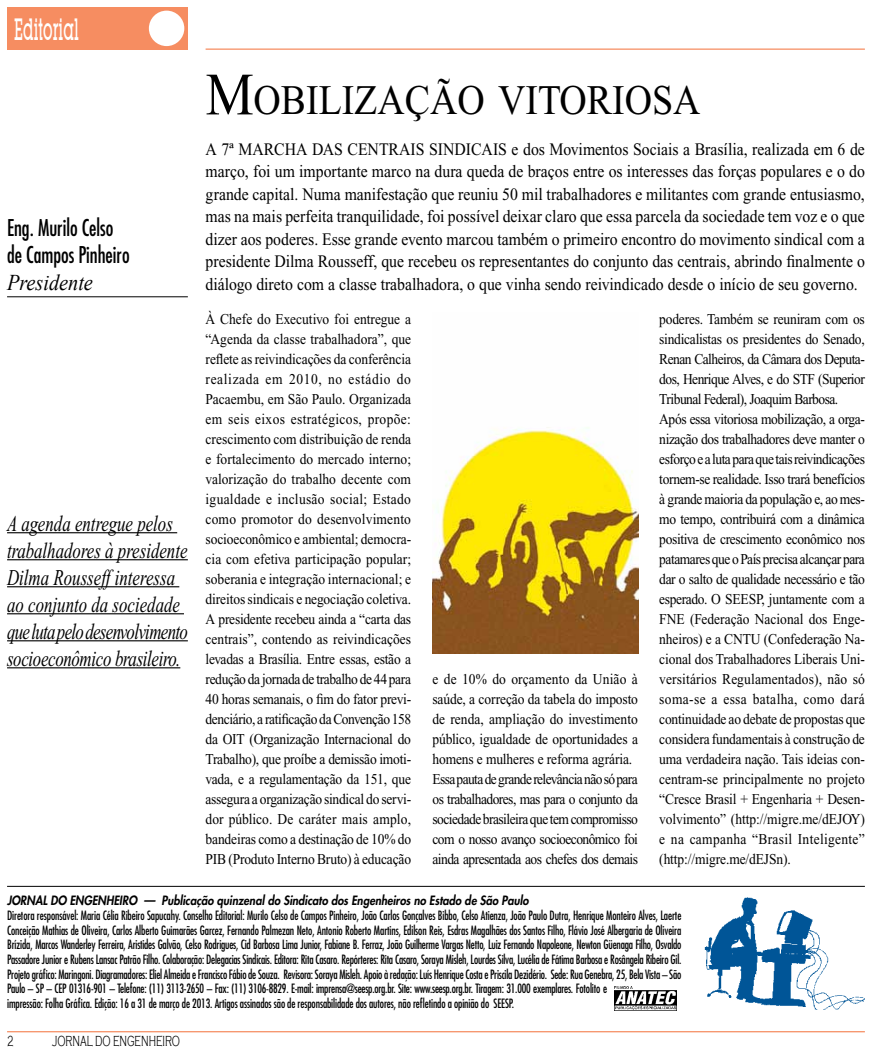
<style>
.page{position:relative;width:872px;height:1053px;background:#fff}
.page>*{position:absolute;margin:0;border:0;box-sizing:border-box;transform-origin:0 0}
.t1{font:42px "Times New Roman";color:#000;scale:.9 1}
.t2{font:500 30px "Lubalin Graph IT Cby BT";color:#fff;scale:.5 1}
.t3{font:italic 22.5px/27px "Times New Roman";color:#000;scale:.75 1}
.t4{font:condensed 22.5px/27px "Futura";color:#000;scale:.9 1}
.t5{font:italic 22.5px "Times New Roman";color:#000;scale:.9 1}
.t6{font:17.5px/22.5px "Times New Roman";color:#000;text-align:justify;scale:.9 1}
.t7{font:15px/20px "Times New Roman";letter-spacing:-.02em;color:#000;text-align:justify;scale:.9 1}
.t8{font:15px/20px "Times New Roman";letter-spacing:-.04em;color:#000;scale:.9 1}
.t9{font:300 15px "Copperplate Gothic";color:#000;scale:.6 1}
.t10{font:condensed 12.5px/14.6px "Futura";letter-spacing:-.02em;color:#000;scale:.9 1}
.t11{font:italic 800 12.5px "Futura";color:#000;scale:.9 1}
.s1{font-size:60px}
</style>
<div class="page">
<div style="left:7px;top:7px;width:181px;height:43px;background:#f68d61"></div>
<div style="left:149px;top:11px;width:35px;height:35px;background:#fff;border-radius:50%"></div>
<hr style="left:206px;top:48px;width:659px;height:2px;background:#f68d61">
<hr style="left:7px;top:1030px;width:858px;height:2px;background:#f68d61">
<img style="left:704px;top:897px;width:160px;height:112px">
<img style="left:615px;top:986px;width:61px;height:24px">
<hr style="left:7px;top:886px;width:858px;height:1px;background:#000">
<hr style="left:7px;top:296px;width:181px;height:1px;background:#000">
<hr style="left:7px;top:532px;width:170px;height:1px;background:#000">
<hr style="left:7px;top:559px;width:181px;height:1px;background:#000">
<hr style="left:7px;top:586px;width:172px;height:1px;background:#000">
<hr style="left:7px;top:613px;width:177px;height:1px;background:#000">
<hr style="left:7px;top:640px;width:181px;height:1px;background:#000">
<hr style="left:7px;top:667px;width:173px;height:1px;background:#000">
<img style="left:432px;top:427px;width:206px;height:227px">
<h2 class="t2" style="left:14px;top:11px;width:131px">Editorial</h2>
<h3 class="t4" style="left:7px;top:214px;width:138px">Eng. Murilo Celso de Campos Pinheiro</h3>
<h3 class="t5" style="left:7px;top:267px;width:97px">Presidente</h3>
<h3 class="t3" style="left:7px;top:509px;width:243px">A agenda entregue pelos trabalhadores à presidente<br>Dilma Rousseff interessa ao conjunto da sociedade que luta pelo desenvolvimento socioeconômico brasileiro.</h3>
<h1 class="t1" style="left:206px;top:77px;width:551px"><span class="s1">M</span>OBILIZAÇÃO VITORIOSA</h1>
<p class="t6" style="left:206px;top:138px;width:66px">A 7ª Marcha</p>
<p class="t6" style="left:312px;top:138px;width:13px">das</p>
<p class="t6" style="left:347px;top:138px;width:24px">Centrais</p>
<p class="t6" style="left:429px;top:138px;width:21px">Sindicais</p>
<p class="t6" style="left:206px;top:138px;width:734px;text-indent:306px">e dos Movimentos Sociais a Brasília, realizada em 6 de março, foi um importante marco na dura queda de braços entre os interesses das forças populares e o do grande capital. Numa manifestação que reuniu 50 mil trabalhadores e militantes com grande entusiasmo, mas na mais perfeita tranquilidade, foi possível deixar claro que essa parcela da sociedade tem voz e o que dizer aos poderes. Esse grande evento marcou também o primeiro encontro do movimento sindical com a presidente Dilma Rousseff, que recebeu os representantes do conjunto das centrais, abrindo finalmente o diálogo direto com a classe trabalhadora, o que vinha sendo reivindicado desde o início de seu governo.</p>
<p class="t7" style="left:206px;top:309px;width:230px">À Chefe do Executivo foi entregue a “Agenda da classe trabalhadora”, que reflete as reivindicações da conferência realizada em 2010, no estádio do Pacaembu, em São Paulo. Organizada em seis eixos estratégicos, propõe: crescimento com distribuição de renda e fortalecimento do mercado interno; valorização do trabalho decente com igualdade e inclusão social; Estado como promotor do desenvolvimento socioeconômico e ambiental; democra&shy;cia com efetiva participação popular; soberania e integração internacional; e direitos sindicais e negociação coletiva.<br>A presidente recebeu ainda a “carta das centrais”, contendo as reivindicações levadas a Brasília. Entre essas, estão a redução da jornada de trabalho de 44 para 40 horas semanais, o fim do fator previ&shy;denciário, a ratificação da Convenção 158 da OIT (Organização Internacional do Trabalho), que proíbe a demissão imoti&shy;vada, e a regulamentação da 151, que assegura a organização sindical do servi&shy;dor público. De caráter mais amplo, bandeiras como a destinação de 10% do PIB (Produto Interno Bruto) à educação</p>
<p class="t8" style="left:432px;top:668px;width:230px">e de 10% do orçamento da União à saúde, a correção da tabela do imposto de renda, ampliação do investimento público, igualdade de oportunidades a homens e mulheres e reforma agrária.<br>Essa pauta de grande relevância não só para os trabalhadores, mas para o conjunto da sociedade brasileira que tem compromisso com o nosso avanço socioeconômico foi ainda apresentada aos chefes dos demais</p>
<p class="t7" style="left:659px;top:308px;width:230px;text-align:left">poderes. Também se reuniram com os sindicalistas os presidentes do Senado, Renan Calheiros, da Câmara dos Deputa&shy;dos, Henrique Alves, e do STF (Superior Tribunal Federal), Joaquim Barbosa.<br>Após essa vitoriosa mobilização, a orga&shy;nização dos trabalhadores deve manter o esforço e a luta para que tais reivindicações tornem-se realidade. Isso trará benefícios à grande maioria da população e, ao mes&shy;mo tempo, contribuirá com a dinâmica positiva de crescimento econômico nos patamares que o País precisa alcançar para dar o salto de qualidade necessário e tão esperado. O SEESP, juntamente com a FNE (Federação Nacional dos Enge&shy;nheiros) e a CNTU (Confederação Na&shy;cional dos Trabalhadores Liberais Uni&shy;versitários Regulamentados), não só soma-se a essa batalha, como dará continuidade ao debate de propostas que considera fundamentais à construção de uma verdadeira nação. Tais ideias con&shy;centram-se principalmente no projeto “Cresce Brasil + Engenharia + Desen&shy;volvimento” (http://migre.me/dEJOY) e na campanha “Brasil Inteligente” (http://migre.me/dEJSn).</p>
<p class="t11" style="left:7px;top:892px;width:581px">JORNAL DO ENGENHEIRO — Publicação quinzenal do Sindicato dos Engenheiros no Estado de São Paulo</p>
<p class="t10" style="left:7px;top:907px;width:751px">Diretora responsável: Maria Célia Ribeiro Sapucahy. Conselho Editorial: Murilo Celso de Campos Pinheiro, João Carlos Gonçalves Bibbo, Celso Atienza, João Paulo Dutra, Henrique Monteiro Alves, Laerte Conceição Mathias de Oliveira, Carlos Alberto Guimarães Garcez, Fernando Palmezan Neto, Antonio Roberto Martins, Edilson Reis, Esdras Magalhães dos Santos Filho, Flávio José Albergaria de Oliveira Brízida, Marcos Wanderley Ferreira, Aristides Galvão, Celso Rodrigues, Cid Barbosa Lima Junior, Fabiane B. Ferraz, João Guilherme Vargas Netto, Luiz Fernando Napoleone, Newton Güenaga Filho, Osvaldo Passadore Junior e Rubens Lansac Patrão Filho. Colaboração: Delegacias Sindicais. Editora: Rita Casaro. Repórteres: Rita Casaro, Soraya Misleh, Lourdes Silva, Lucélia de Fátima Barbosa e Rosângela Ribeiro Gil.<br>Projeto gráfico: Maringoni. Diagramadores: Eliel Almeida e Francisco Fábio de Souza. Revisora: Soraya Misleh. Apoio à redação: Luís Henrique Costa e Priscila Dezidério. Sede: Rua Genebra, 25, Bela Vista – São Paulo – SP – CEP 01316-901 – Telefone: (11) 3113-2650 – Fax: (11) 3106-8829. E-mail: imprensa@seesp.org.br. Site: www.seesp.org.br. Tiragem: 31.000 exemplares. Fotolito e<br>impressão: Folha Gráfica. Edição: 16 a 31 de março de 2013. Artigos assinados são de responsabilidade dos autores, não refletindo a opinião do SEESP.</p>
<p class="t9" style="left:7px;top:1032px;width:12px">2</p>
<p class="t9" style="left:52px;top:1032px;width:215px">JORNAL DO ENGENHEIRO</p>
</div>
